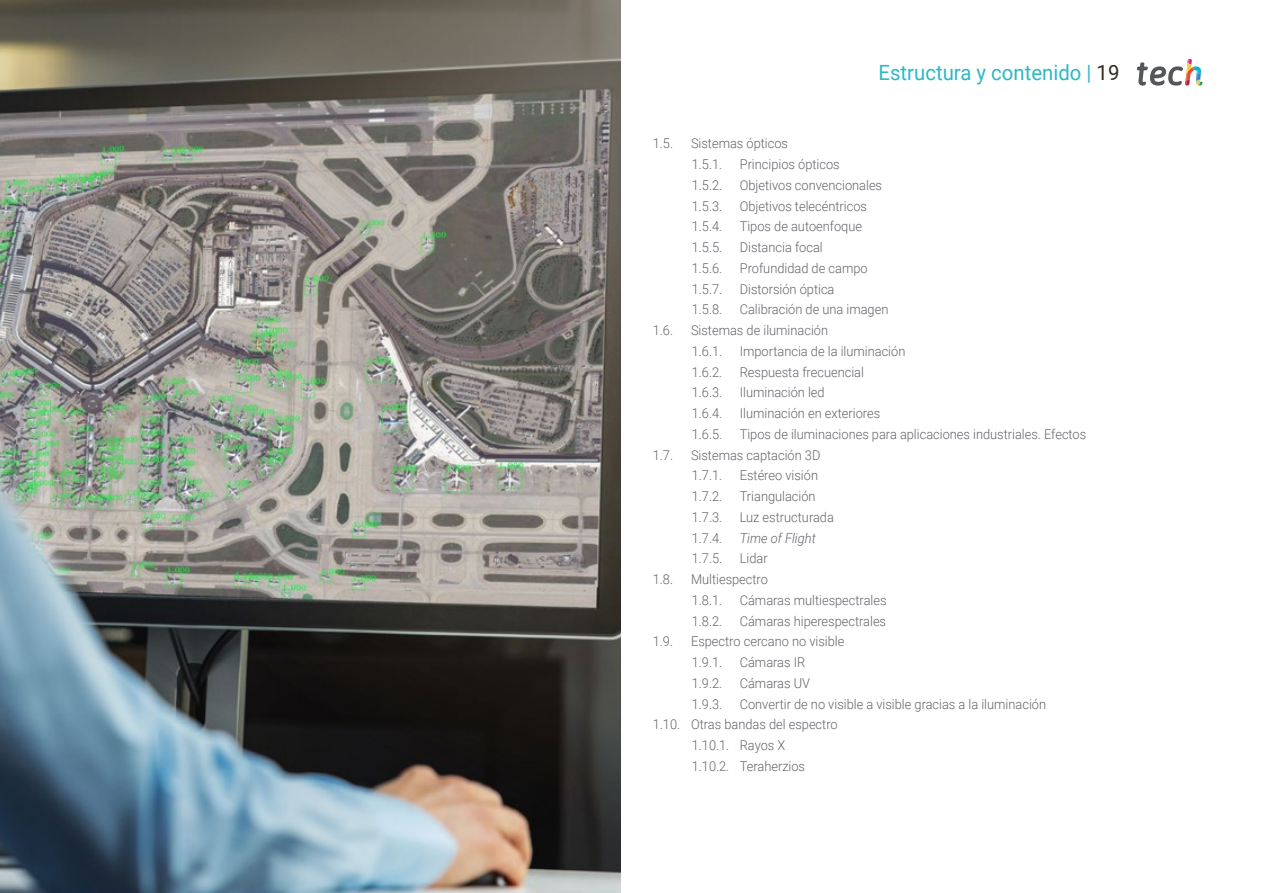
<style>
.page{position:relative;width:1263px;height:893px;background:#fff}
.page>*{position:absolute;margin:0;border:0;box-sizing:border-box;transform-origin:0 0}
.t1{font:21px "Roboto";color:#2db8c5}
.t2{font:300 13.5px/20.7px "Roboto";color:#61646a;scale:.95 1}
.t3{font:italic 300 13.5px "Roboto";color:#61646a;scale:.95 1}
.s1{color:#312e20}
</style>
<div class="page">
<svg style="left:1137px;top:59px;width:65px;height:27px"></svg>
<img style="left:0;top:0;width:621px;height:893px">
<p class="t2" style="left:653px;top:133px;width:23px">1.5.</p>
<p class="t2" style="left:691px;top:133px;width:104px">Sistemas ópticos<br>1.5.1.</p>
<p class="t2" style="left:740px;top:153px;width:107px">Principios ópticos</p>
<h1 class="t1" style="left:878px;top:57px;width:242px">Estructura y contenido | <span class="s1">19</span></h1>
<p class="t2" style="left:692px;top:174px;width:34px">1.5.2.</p>
<p class="t2" style="left:740px;top:174px;width:151px">Objetivos convencionales</p>
<p class="t2" style="left:692px;top:195px;width:34px">1.5.3.</p>
<p class="t2" style="left:740px;top:195px;width:136px">Objetivos telecéntricos</p>
<p class="t2" style="left:692px;top:216px;width:34px">1.5.4.</p>
<p class="t2" style="left:740px;top:216px;width:130px">Tipos de autoenfoque</p>
<p class="t2" style="left:692px;top:236px;width:34px">1.5.5.</p>
<p class="t2" style="left:740px;top:236px;width:89px">Distancia focal</p>
<p class="t2" style="left:692px;top:257px;width:34px">1.5.6.</p>
<p class="t2" style="left:740px;top:257px;width:136px">Profundidad de campo</p>
<p class="t2" style="left:692px;top:278px;width:34px">1.5.7.</p>
<p class="t2" style="left:740px;top:278px;width:101px">Distorsión óptica</p>
<p class="t2" style="left:692px;top:299px;width:34px">1.5.8.</p>
<p class="t2" style="left:740px;top:299px;width:158px">Calibración de una imagen</p>
<p class="t2" style="left:653px;top:319px;width:23px">1.6.</p>
<p class="t2" style="left:691px;top:319px;width:146px">Sistemas de iluminación<br>1.6.1.</p>
<p class="t2" style="left:740px;top:340px;width:176px">Importancia de la iluminación</p>
<p class="t2" style="left:692px;top:361px;width:34px">1.6.2.</p>
<p class="t2" style="left:740px;top:361px;width:132px">Respuesta frecuencial</p>
<p class="t2" style="left:692px;top:382px;width:34px">1.6.3.</p>
<p class="t2" style="left:740px;top:382px;width:91px">Iluminación led</p>
<p class="t2" style="left:692px;top:402px;width:34px">1.6.4.</p>
<p class="t2" style="left:740px;top:402px;width:149px">Iluminación en exteriores</p>
<p class="t2" style="left:692px;top:423px;width:34px">1.6.5.</p>
<p class="t2" style="left:740px;top:423px;width:366px">Tipos de iluminaciones para aplicaciones industriales. Efectos</p>
<p class="t2" style="left:653px;top:444px;width:23px">1.7.</p>
<p class="t2" style="left:691px;top:444px;width:138px">Sistemas captación 3D<br>1.7.1.</p>
<p class="t2" style="left:740px;top:465px;width:84px">Estéreo visión</p>
<p class="t2" style="left:692px;top:485px;width:34px">1.7.2.</p>
<p class="t2" style="left:740px;top:485px;width:81px">Triangulación</p>
<p class="t2" style="left:692px;top:506px;width:34px">1.7.3.</p>
<p class="t2" style="left:740px;top:506px;width:101px">Luz estructurada</p>
<p class="t2" style="left:692px;top:527px;width:34px">1.7.4.</p>
<p class="t3" style="left:740px;top:528px;width:81px">Time of Flight</p>
<p class="t2" style="left:692px;top:548px;width:34px">1.7.5.</p>
<p class="t2" style="left:740px;top:548px;width:31px">Lidar</p>
<p class="t2" style="left:653px;top:568px;width:23px">1.8.</p>
<p class="t2" style="left:691px;top:568px;width:82px">Multiespectro<br>1.8.1.</p>
<p class="t2" style="left:740px;top:589px;width:156px">Cámaras multiespectrales</p>
<p class="t2" style="left:692px;top:610px;width:34px">1.8.2.</p>
<p class="t2" style="left:740px;top:610px;width:156px">Cámaras hiperespectrales</p>
<p class="t2" style="left:653px;top:631px;width:23px">1.9.</p>
<p class="t2" style="left:691px;top:631px;width:163px">Espectro cercano no visible<br>1.9.1.</p>
<p class="t2" style="left:740px;top:651px;width:70px">Cámaras IR</p>
<p class="t2" style="left:692px;top:672px;width:34px">1.9.2.</p>
<p class="t2" style="left:740px;top:672px;width:76px">Cámaras UV</p>
<p class="t2" style="left:692px;top:693px;width:34px">1.9.3.</p>
<p class="t2" style="left:740px;top:693px;width:324px">Convertir de no visible a visible gracias a la iluminación</p>
<p class="t2" style="left:653px;top:714px;width:196px">1.10. Otras bandas del espectro</p>
<p class="t2" style="left:692px;top:734px;width:100px">1.10.1. Rayos X</p>
<p class="t2" style="left:692px;top:755px;width:121px">1.10.2. Teraherzios</p>
</div>
